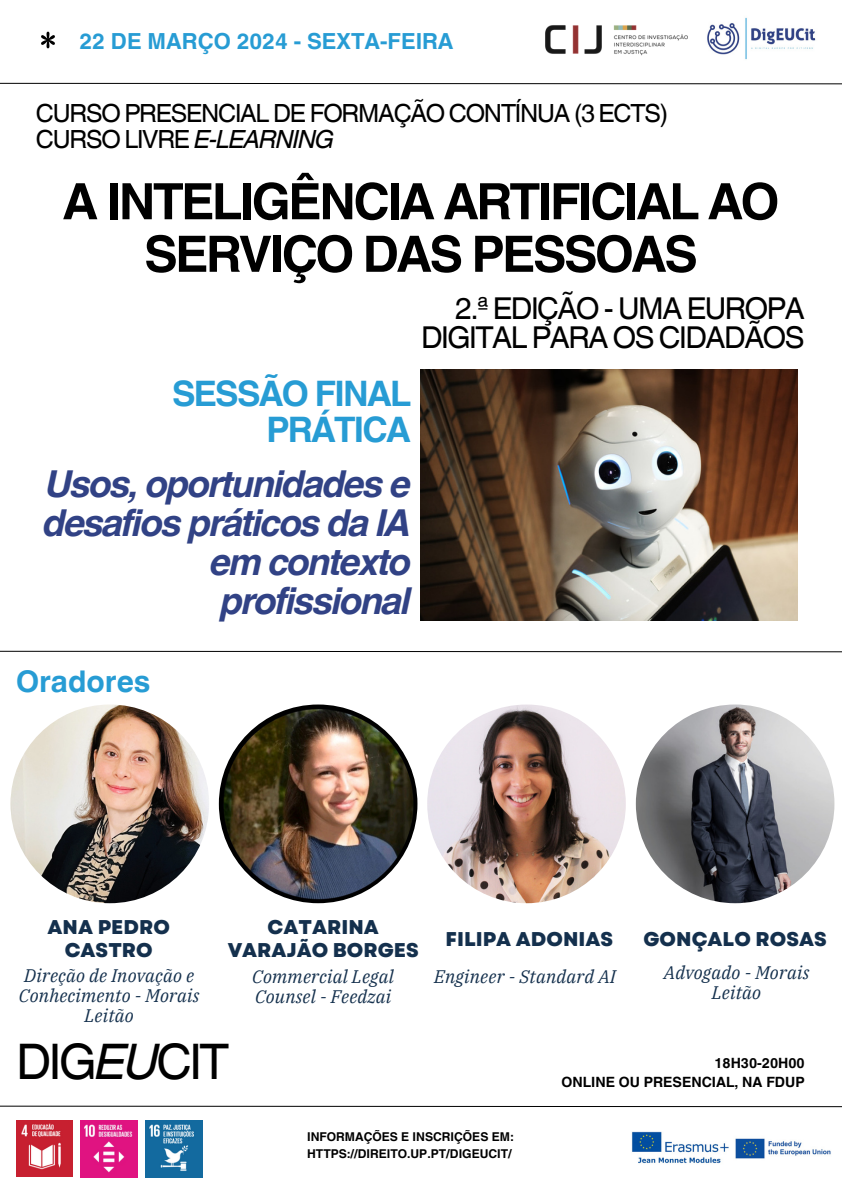
<style>
.page{position:relative;width:842px;height:1191px;background:#fff}
.page>*{position:absolute;margin:0;border:0;box-sizing:border-box;transform-origin:0 0}
.t1{font:700 50.1px/52.5px "Helvetica World";letter-spacing:-.05em;color:#000;text-align:center}
.t2{font:49px "Helvetica World";letter-spacing:-.05em;color:#000}
.t3{font:italic 700 37.1px/39px "Helvetica World";letter-spacing:-.05em;color:#314285;text-align:right}
.t4{font:700 35.1px/36px "Helvetica World";letter-spacing:-.05em;color:#279cd4;text-align:right}
.t5{font:30.1px/28.5px "Helvetica World";letter-spacing:-.05em;color:#000;text-align:right}
.t6{font:700 29.9px "Helvetica World";color:#279cd4}
.t7{font:25px "Helvetica World";letter-spacing:-.05em;color:#000}
.t8{font:700 22.1px "Helvetica World";color:#279cd4}
.t9{font:800 19.9px/23.1px "Garet";color:#14304d;text-align:center}
.t10{font:italic 18.1px/20.3px "IBM Plex Serif";letter-spacing:.01em;color:#14304d;text-align:center}
.t11{font:700 14.1px "Helvetica World";color:#000}
.t12{font:700 12.1px/16.5px "Helvetica World";color:#000}
.s1{font-style:italic}
</style>
<div class="page">
<svg style="left:0;top:83px;width:842px;height:2px"></svg>
<svg style="left:0;top:650px;width:842px;height:2px"></svg>
<svg style="left:0;top:1105px;width:842px;height:2px"></svg>
<img style="left:41px;top:31px;width:14px;height:17px">
<img style="left:421px;top:370px;width:376px;height:250px">
<img style="left:16px;top:1120px;width:56px;height:56px">
<img style="left:80px;top:1120px;width:57px;height:57px">
<img style="left:145px;top:1120px;width:57px;height:57px">
<img style="left:735px;top:1138px;width:96px;height:21px">
<img style="left:707px;top:17px;width:109px;height:43px">
<img style="left:632px;top:1131px;width:97px;height:33px">
<img style="left:545px;top:25px;width:143px;height:31px">
<img style="left:11px;top:704px;width:198px;height:199px;border-radius:50%">
<img style="left:219px;top:704px;width:198px;height:199px;border-radius:50%">
<img style="left:427px;top:704px;width:199px;height:199px;border-radius:50%">
<img style="left:636px;top:704px;width:198px;height:199px;border-radius:50%">
<p class="t8" style="left:79px;top:23px;width:376px">22 DE MARÇO 2024 - SEXTA-FEIRA</p>
<p class="t7" style="left:36px;top:98px;width:634px">CURSO PRESENCIAL DE FORMAÇÃO CONTÍNUA (3 ECTS)</p>
<p class="t7" style="left:36px;top:125px;width:300px">CURSO LIVRE <span class="s1">E-LEARNING</span></p>
<p class="t1" style="left:63px;top:170px;width:718px">A INTELIGÊNCIA ARTIFICIAL AO<br>SERVIÇO DAS PESSOAS</p>
<h6 class="t5" style="left:421px;top:294px;width:385px">2.ª EDIÇÃO - UMA EUROPA<br>DIGITAL PARA OS CIDADÃOS</h6>
<p class="t4" style="left:172px;top:372px;width:240px">SESSÃO FINAL<br>PRÁTICA</p>
<p class="t3" style="left:43px;top:460px;width:370px">Usos, oportunidades e desafios práticos da IA em contexto profissional</p>
<h2 class="t6" style="left:16px;top:657px;width:136px">Oradores</h2>
<p class="t9" style="left:48px;top:915px;width:124px">ANA PEDRO<br>CASTRO</p>
<p class="t9" style="left:228px;top:915px;width:193px">CATARINA<br>VARAJÃO BORGES</p>
<p class="t9" style="left:446px;top:927px;width:169px">FILIPA ADONIAS</p>
<p class="t9" style="left:643px;top:927px;width:185px">GONÇALO ROSAS</p>
<p class="t10" style="left:19px;top:964px;width:182px">Direção de Inovação e<br>Conhecimento - Morais<br>Leitão</p>
<p class="t10" style="left:252px;top:965px;width:143px;text-align:left">Commercial Legal<br>Counsel - Feedzai</p>
<p class="t10" style="left:434px;top:965px;width:183px">Engineer - Standard AI</p>
<p class="t10" style="left:664px;top:962px;width:147px">Advogado - Morais<br>Leitão</p>
<h4 class="t2" style="left:16px;top:1033px;width:215px">DIG<span class="s1">EU</span>CIT</h4>
<p class="t12" style="left:307px;top:1127px;width:208px">INFORMAÇÕES E INSCRIÇÕES EM:<br>HTTPS://DIREITO.UP.PT/DIGEUCIT/</p>
<p class="t11" style="left:714px;top:1051px;width:92px">18H30-20H00</p>
<p class="t11" style="left:561px;top:1070px;width:245px">ONLINE OU PRESENCIAL, NA FDUP</p>
</div>
